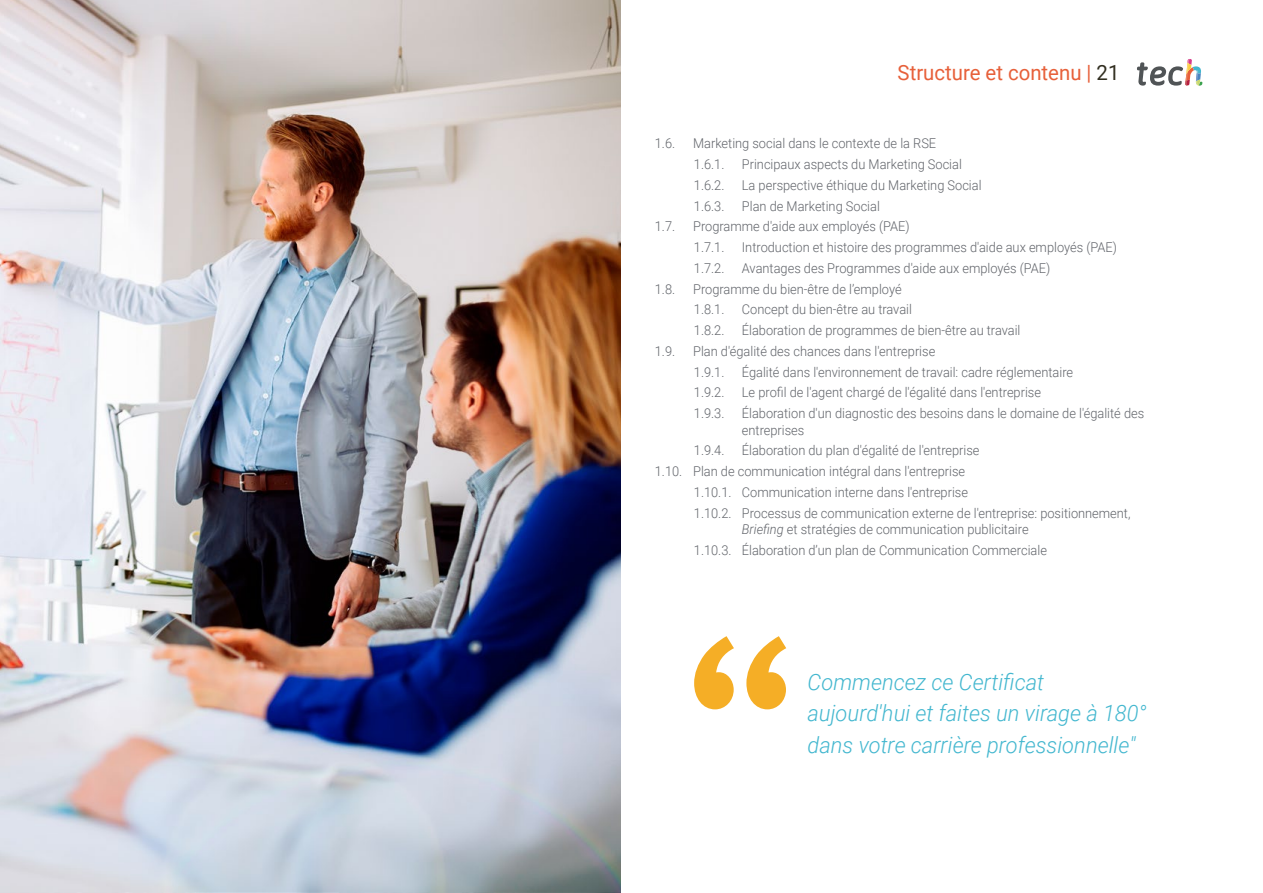
<style>
.page{position:relative;width:1263px;height:893px;background:#fff}
.page>*{position:absolute;margin:0;border:0;box-sizing:border-box;transform-origin:0 0}
.t1{font:italic 300 22.5px/31.5px "Roboto";color:#43b7cf}
.t2{font:21px "Roboto";color:#e7603a}
.t3{font:300 13.5px/20.7px "Roboto";color:#61646a;scale:.95 1}
.s1{color:#312e20}
.s2{font-style:italic}
</style>
<div class="page">
<img style="left:0;top:0;width:621px;height:893px">
<svg style="left:1137px;top:59px;width:65px;height:27px"></svg>
<svg style="left:694px;top:636px;width:92px;height:73px"></svg>
<h2 class="t2" style="left:898px;top:57px;width:223px">Structure et contenu | <span class="s1">21</span></h2>
<p class="t3" style="left:655px;top:133px;width:23px">1.6.</p>
<p class="t3" style="left:693px;top:133px;width:257px">Marketing social dans le contexte de la RSE<br>1.6.1.</p>
<p class="t3" style="left:742px;top:153px;width:233px">Principaux aspects du Marketing Social</p>
<p class="t3" style="left:694px;top:174px;width:34px">1.6.2.</p>
<p class="t3" style="left:742px;top:174px;width:254px">La perspective éthique du Marketing Social</p>
<p class="t3" style="left:694px;top:195px;width:34px">1.6.3.</p>
<p class="t3" style="left:742px;top:195px;width:147px">Plan de Marketing Social</p>
<p class="t3" style="left:655px;top:216px;width:23px">1.7.</p>
<p class="t3" style="left:693px;top:216px;width:230px">Programme d'aide aux employés (PAE)<br>1.7.1.</p>
<p class="t3" style="left:742px;top:236px;width:396px">Introduction et histoire des programmes d'aide aux employés (PAE)</p>
<p class="t3" style="left:694px;top:257px;width:34px">1.7.2.</p>
<p class="t3" style="left:742px;top:257px;width:326px">Avantages des Programmes d'aide aux employés (PAE)</p>
<p class="t3" style="left:655px;top:278px;width:23px">1.8.</p>
<p class="t3" style="left:693px;top:278px;width:221px">Programme du bien-être de l’employé<br>1.8.1.</p>
<p class="t3" style="left:742px;top:299px;width:181px">Concept du bien-être au travail</p>
<p class="t3" style="left:694px;top:319px;width:34px">1.8.2.</p>
<p class="t3" style="left:742px;top:319px;width:295px">Élaboration de programmes de bien-être au travail</p>
<p class="t3" style="left:655px;top:340px;width:23px">1.9.</p>
<p class="t3" style="left:693px;top:340px;width:256px">Plan d'égalité des chances dans l'entreprise<br>1.9.1.</p>
<p class="t3" style="left:742px;top:361px;width:350px">Égalité dans l'environnement de travail: cadre réglementaire</p>
<p class="t3" style="left:694px;top:382px;width:34px">1.9.2.</p>
<p class="t3" style="left:742px;top:382px;width:316px">Le profil de l'agent chargé de l'égalité dans l'entreprise</p>
<p class="t3" style="left:694px;top:402px;width:34px">1.9.3.</p>
<p class="t3" style="left:742px;top:404px;width:425px;line-height:16.5px">Élaboration d'un diagnostic des besoins dans le domaine de l'égalité des entreprises</p>
<p class="t3" style="left:694px;top:440px;width:34px">1.9.4.</p>
<p class="t3" style="left:655px;top:440px;width:343px;text-indent:87px">Élaboration du plan d'égalité de l'entreprise<br>1.10. Plan de communication intégral dans l'entreprise</p>
<p class="t3" style="left:694px;top:481px;width:461px">1.10.1. Communication interne dans l'entreprise<br>1.10.2. Processus de communication externe de l'entreprise: positionnement,</p>
<p class="t3" style="left:694px;top:518px;width:373px;text-indent:48px"><span class="s2">Briefing</span> et stratégies de communication publicitaire<br>1.10.3. Élaboration d’un plan de Communication Commerciale</p>
<h1 class="t1" style="left:807px;top:665px;width:341px">Commencez ce Certificat aujourd'hui et faites un virage à 180° dans votre carrière professionnelle"</h1>
</div>
